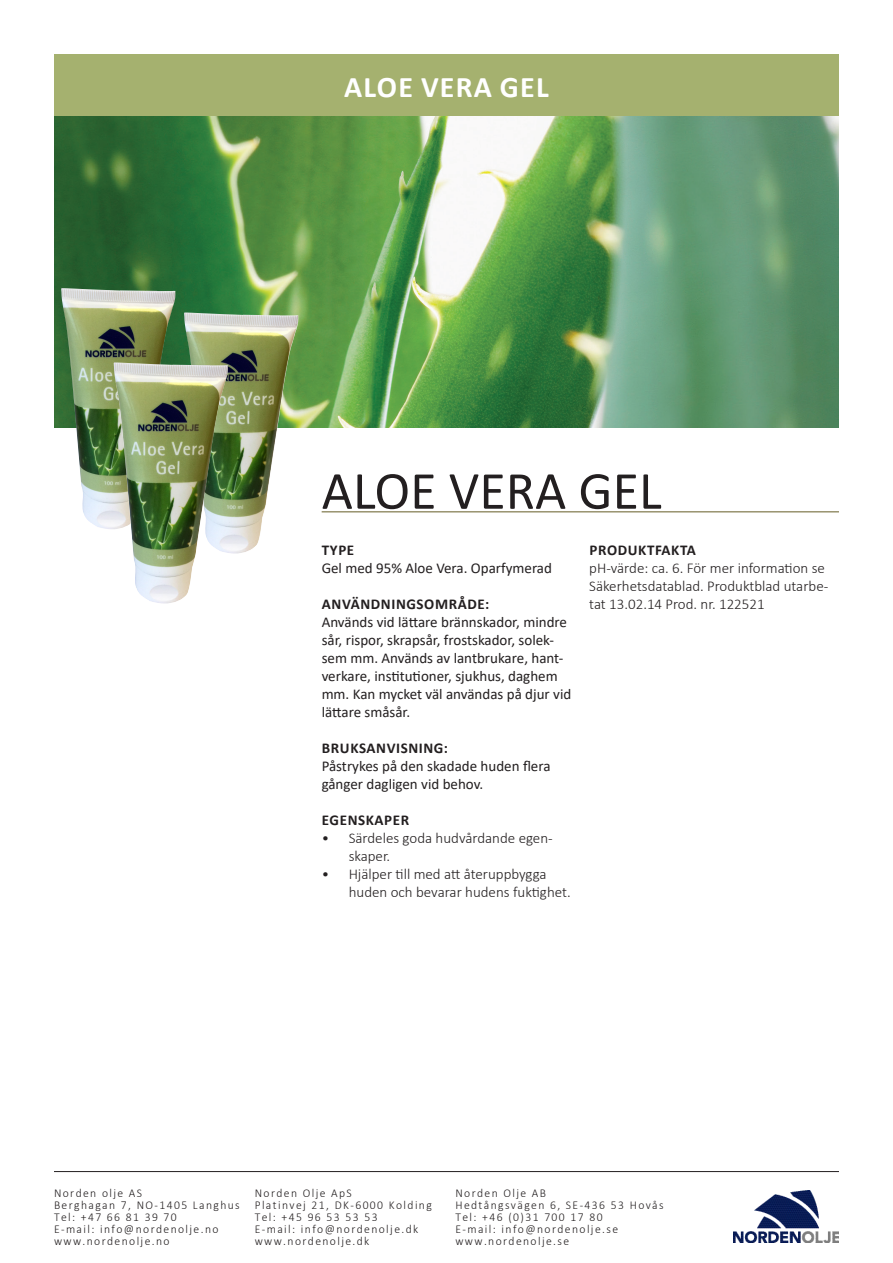
<style>
.page{position:relative;width:893px;height:1263px;background:#fff}
.page>*{position:absolute;margin:0;border:0;box-sizing:border-box;transform-origin:0 0}
.t1{font:54px "Calibri";color:#231f20}
.t2{font:700 30px "Calibri";letter-spacing:.04em;color:#fff}
.t3{font:15px/18px "Calibri";color:#231f20}
.t4{font:300 15px/18px "Calibri";color:#231f20}
.t5{font:700 15px "Calibri";letter-spacing:.04em;color:#231f20}
.t6{font:300 12px "Calibri";letter-spacing:.12em;color:#231f20}
</style>
<div class="page">
<img style="left:54px;top:116px;width:785px;height:311px">
<div style="left:54px;top:54px;width:785px;height:62px;background:#a5b16f"></div>
<hr style="left:54px;top:1171px;width:785px;height:1px;background:#231f20">
<img style="left:733px;top:1191px;width:106px;height:51px">
<hr style="left:322px;top:511px;width:517px;height:1px;background:#98936e">
<img style="left:61px;top:288px;width:115px;height:241px">
<img style="left:184px;top:312px;width:114px;height:242px">
<img style="left:113px;top:362px;width:115px;height:242px">
<p class="t2" style="left:344px;top:66px;width:206px">ALOE VERA GEL</p>
<p class="t1" style="left:322px;top:453px;width:341px">ALOE VERA GEL</p>
<p class="t5" style="left:322px;top:539px;width:34px">TYPE</p>
<p class="t3" style="left:322px;top:559px;width:232px">Gel med 95% Aloe Vera. Oparfymerad</p>
<p class="t5" style="left:322px;top:593px;width:169px">ANVÄNDNINGSOMRÅDE:</p>
<p class="t3" style="left:322px;top:613px;width:251px">Används vid lättare brännskador, mindre sår, rispor, skrapsår, frostskador, solek&shy;sem mm. Används av lantbrukare, hant&shy;verkare, institutioner, sjukhus, daghem mm. Kan mycket väl användas på djur vid lättare småsår.</p>
<p class="t5" style="left:322px;top:737px;width:127px">BRUKSANVISNING:</p>
<p class="t3" style="left:322px;top:757px;width:230px">Påstrykes på den skadade huden flera gånger dagligen vid behov.</p>
<p class="t5" style="left:322px;top:809px;width:89px">EGENSKAPER</p>
<p class="t4" style="left:349px;top:829px;width:206px;text-indent:-27px">• Särdeles goda hudvårdande egen&shy;skaper.</p>
<p class="t4" style="left:322px;top:865px;width:226px">• Hjälper till med att återuppbygga</p>
<p class="t4" style="left:349px;top:883px;width:223px">huden och bevarar hudens fuktighet.</p>
<p class="t5" style="left:590px;top:539px;width:108px">PRODUKTFAKTA</p>
<p class="t4" style="left:589px;top:559px;width:240px">pH-värde: ca. 6. För mer information se<br>Säkerhetsdatablad. Produktblad utarbe&shy;tat 13.02.14 Prod. nr. 122521</p>
<p class="t6" style="left:54px;top:1185px;width:90px">Norden olje AS</p>
<p class="t6" style="left:54px;top:1197px;width:187px">Berghagan 7, NO-1405 Langhus</p>
<p class="t6" style="left:54px;top:1209px;width:124px">Tel: +47 66 81 39 70</p>
<p class="t6" style="left:54px;top:1221px;width:166px">E-mail: info@nordenolje.no</p>
<p class="t6" style="left:54px;top:1233px;width:117px">www.nordenolje.no</p>
<p class="t6" style="left:255px;top:1185px;width:99px">Norden Olje ApS</p>
<p class="t6" style="left:255px;top:1197px;width:179px">Platinvej 21, DK-6000 Kolding</p>
<p class="t6" style="left:255px;top:1209px;width:124px">Tel: +45 96 53 53 53</p>
<p class="t6" style="left:255px;top:1221px;width:165px">E-mail: info@nordenolje.dk</p>
<p class="t6" style="left:255px;top:1233px;width:116px">www.nordenolje.dk</p>
<p class="t6" style="left:455px;top:1185px;width:92px">Norden Olje AB</p>
<p class="t6" style="left:455px;top:1197px;width:210px">Hedtångsvägen 6, SE-436 53 Hovås</p>
<p class="t6" style="left:455px;top:1209px;width:149px">Tel: +46 (0)31 700 17 80</p>
<p class="t6" style="left:455px;top:1221px;width:164px">E-mail: info@nordenolje.se</p>
<p class="t6" style="left:455px;top:1233px;width:115px">www.nordenolje.se</p>
</div>
